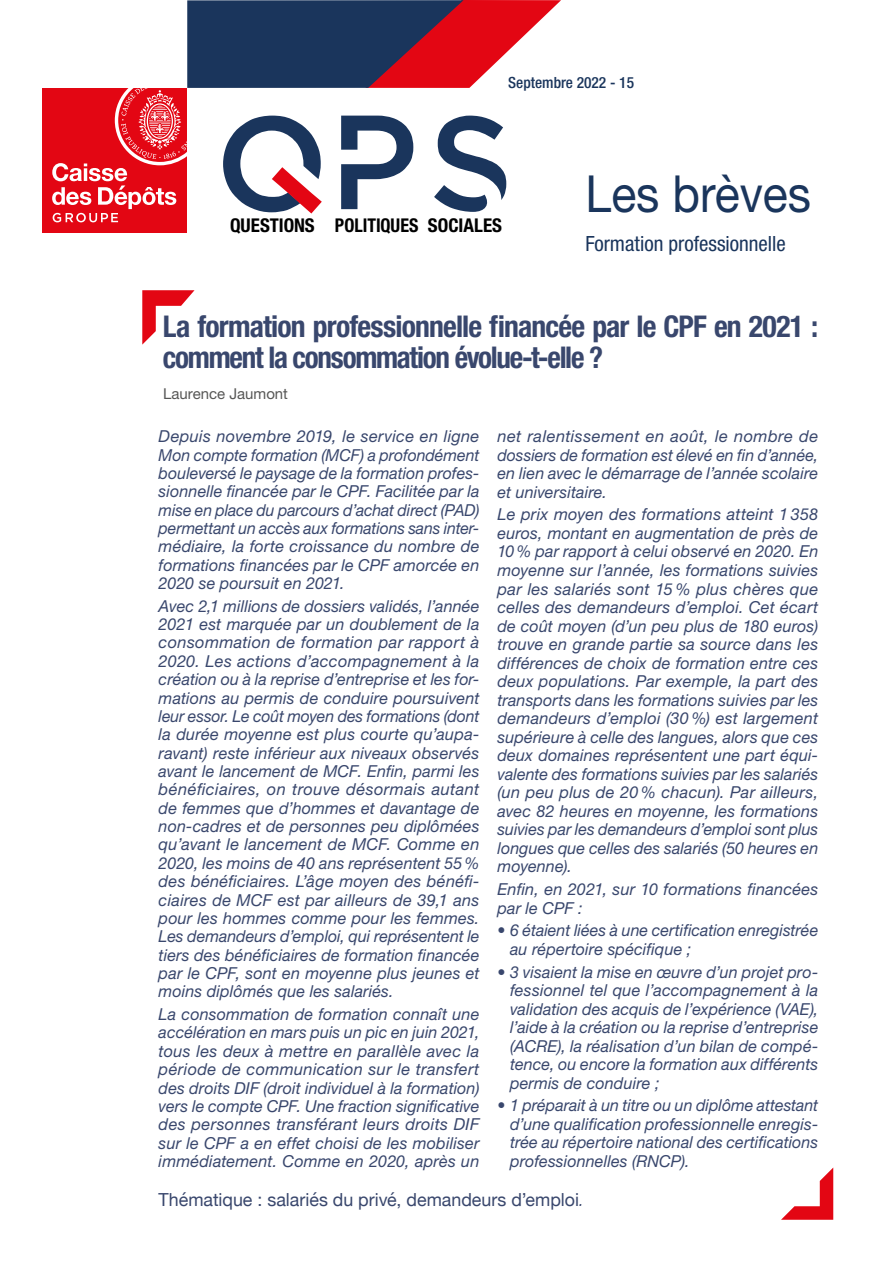
<style>
.page{position:relative;width:893px;height:1263px;background:#fff}
.page>*{position:absolute;margin:0;border:0;box-sizing:border-box;transform-origin:0 0}
.t1{font:51.15px "Helvetica Neue LT Pro";color:#1a355c;scale:.91 1}
.Edito{font:700 condensed 30px/31.5px "Helvetica Neue LT Std";letter-spacing:-.03em;color:#39476d}
.t2{font:condensed 21px "Helvetica Neue LT Pro";color:#1a355c}
.t3{font:700 condensed 19.05px "Helvetica Neue LT Std";color:#000}
.Edito-2{font:18px "Helvetica Neue";color:#39476d}
.Edito-3{font:italic 16.5px/18.3px "Helvetica Neue LT";letter-spacing:.005em;color:#39476d;text-align:justify}
.t4{font:500 condensed 15.45px "Helvetica Neue LT Pro";color:#1a355c}
.Texte_paragraphe{font:15px "Helvetica Neue LT Pro";color:#575756}
.s1{color:#fff}
.s2{font-weight:300;font-style:italic}
</style>
<div class="page">
<svg style="left:781px;top:1168px;width:52px;height:52px"></svg>
<div style="left:42px;top:88px;width:145px;height:145px;background:#e30613"></div>
<svg style="left:52px;top:0;width:509px;height:222px"></svg>
<svg style="left:142px;top:290px;width:53px;height:55px"></svg>
<p class="t4" style="left:508px;top:73px;width:127px">Septembre 2022 - 15</p>
<p class="t3" style="left:230px;top:213px;width:274px">QUESTIONS POLITIQUES SOCIALES</p>
<h1 class="t1" style="left:585px;top:162px;width:249px">Les brèves</h1>
<p class="t2" style="left:585px;top:231px;width:202px">Formation professionnelle</p>
<p class="Edito" style="left:163px;top:310px;width:657px">La formation professionnelle financée par le CPF en 2021 : comment la consommation évolue-t-elle ?</p>
<p class="Texte_paragraphe" style="left:163px;top:385px;width:130px">Laurence Jaumont<span class="s1">.</span></p>
<p class="Edito-3" style="left:159px;top:427px;width:322px">Depuis novembre 2019, le service en ligne Mon compte formation (MCF) a profondément bouleversé le paysage de la formation profes&shy;sionnelle financée par le CPF. Facilitée par la mise en place du parcours d’achat direct (PAD) permettant un accès aux formations sans inter&shy;médiaire, la forte croissance du nombre de formations financées par le CPF amorcée en 2020 se poursuit en 2021.</p>
<p class="Edito-3" style="left:159px;top:596px;width:322px">Avec 2,1 millions de dossiers validés, l’année 2021 est marquée par un doublement de la consommation de formation par rapport à 2020. Les actions d’accompagnement à la création ou à la reprise d’entreprise et les for&shy;mations au permis de conduire poursuivent leur essor. Le coût moyen des formations (dont la durée moyenne est plus courte qu’aupa&shy;ravant) reste inférieur aux niveaux observés avant le lancement de MCF. Enfin, parmi les bénéficiaires, on trouve désormais autant de femmes que d’hommes et davantage de non-cadres et de personnes peu diplômées qu’avant le lancement de MCF. Comme en 2020, les moins de 40 ans représentent 55% des bénéficiaires. L’âge moyen des bénéfi&shy;ciaires de MCF est par ailleurs de 39,1 ans pour les hommes comme pour les femmes.<br>Les demandeurs d’emploi, qui représentent le tiers des bénéficiaires de formation financée par le CPF, sont en moyenne plus jeunes et moins diplômés que les salariés.</p>
<p class="Edito-3" style="left:159px;top:1005px;width:322px">La consommation de formation connaît une accélération en mars puis un pic en juin 2021, tous les deux à mettre en parallèle avec la période de communication sur le transfert des droits DIF (droit individuel à la formation) vers le compte CPF. Une fraction significative des personnes transférant leurs droits DIF sur le CPF a en effet choisi de les mobiliser immédiatement. Comme en 2020, après un</p>
<p class="Edito-3" style="left:497px;top:427px;width:322px">net ralentissement en août, le nombre de dossiers de formation est élevé en fin d’année, en lien avec le démarrage de l’année scolaire et universitaire.</p>
<p class="Edito-3" style="left:497px;top:505px;width:322px">Le prix moyen des formations atteint 1 358 euros, montant en augmentation de près de 10% par rapport à celui observé en 2020. En moyenne sur l’année, les formations suivies par les salariés sont 15% plus chères que celles des demandeurs d’emploi. Cet écart de coût moyen (d’un peu plus de 180 euros) trouve en grande partie sa source dans les différences de choix de formation entre ces deux populations. Par exemple, la part des transports dans les formations suivies par les demandeurs d’emploi (30%) est largement supérieure à celle des langues, alors que ces deux domaines représentent une part équi&shy;valente des formations suivies par les salariés (un peu plus de 20% chacun). Par ailleurs, avec 82 heures en moyenne, les formations suivies par les demandeurs d’emploi sont plus longues que celles des salariés (50 heures en moyenne).</p>
<p class="Edito-3" style="left:497px;top:880px;width:322px">Enfin, en 2021, sur 10 formations financées par le CPF :</p>
<p class="Edito-3" style="left:510px;top:921px;width:310px;text-indent:-13px">• 6 étaient liées à une certification enregistrée au répertoire spécifique ;</p>
<p class="Edito-3" style="left:510px;top:962px;width:310px;text-indent:-13px">• 3 visaient la mise en œuvre d’un projet pro&shy;fessionnel tel que l’accompagnement à la validation des acquis de l’expérience (VAE), l’aide à la création ou la reprise d’entreprise (ACRE), la réalisation d’un bilan de compé&shy;tence, ou encore la formation aux différents permis de conduire ;</p>
<p class="Edito-3" style="left:510px;top:1096px;width:310px;text-indent:-13px">• 1 préparait à un titre ou un diplôme attestant d’une qualification professionnelle enregis&shy;trée au répertoire national des certifications professionnelles (RNCP).</p>
<p class="Edito-2" style="left:159px;top:1186px;width:427px">Thématique : salariés du privé, demandeurs d’emploi<span class="s2">.</span></p>
</div>
